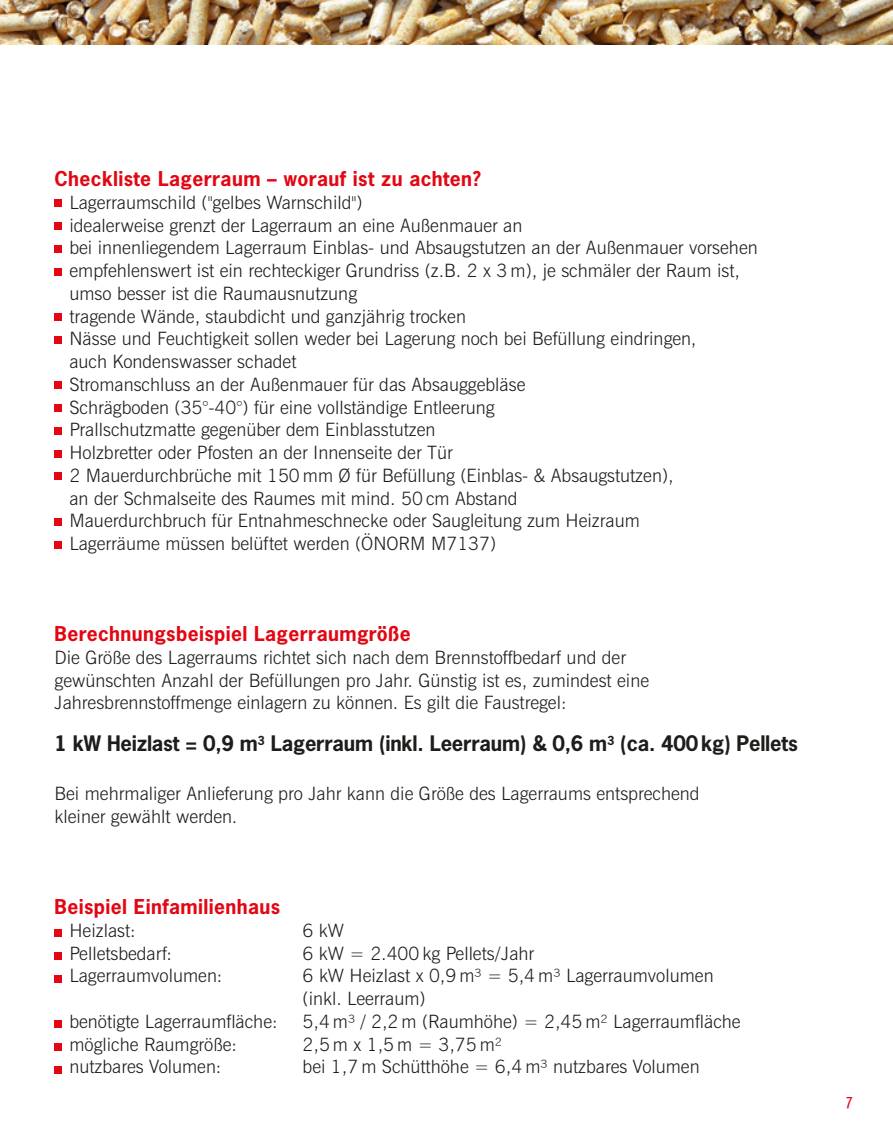
<style>
.page{position:relative;width:893px;height:1141px;background:#fff}
.page>*{position:absolute;margin:0;border:0;box-sizing:border-box;transform-origin:0 0}
.t1{font:700 20.12px "News Gothic Std";letter-spacing:-.01em;color:#1d1d1b}
.t2{font:700 19.25px "News Gothic Std";letter-spacing:.02em;color:#e30613}
.t3{font:300 18.38px/22.8px "News Gothic BT";color:#1d1d1b}
.t4{font:16.62px "Yanone Kaffeesatz";color:#e30613}
</style>
<div class="page">
<img style="left:0;top:0;width:893px;height:45px">
<div style="left:55px;top:929px;width:7px;height:8px;background:#e30613"></div>
<div style="left:55px;top:952px;width:7px;height:8px;background:#e30613"></div>
<div style="left:55px;top:975px;width:7px;height:7px;background:#e30613"></div>
<div style="left:55px;top:1020px;width:7px;height:8px;background:#e30613"></div>
<div style="left:55px;top:1043px;width:7px;height:8px;background:#e30613"></div>
<div style="left:55px;top:1066px;width:7px;height:7px;background:#e30613"></div>
<div style="left:55px;top:200px;width:7px;height:7px;background:#e30613"></div>
<div style="left:55px;top:222px;width:7px;height:8px;background:#e30613"></div>
<div style="left:55px;top:245px;width:7px;height:8px;background:#e30613"></div>
<div style="left:55px;top:268px;width:7px;height:7px;background:#e30613"></div>
<div style="left:55px;top:313px;width:7px;height:8px;background:#e30613"></div>
<div style="left:55px;top:336px;width:7px;height:8px;background:#e30613"></div>
<div style="left:55px;top:382px;width:7px;height:7px;background:#e30613"></div>
<div style="left:55px;top:404px;width:7px;height:8px;background:#e30613"></div>
<div style="left:55px;top:427px;width:7px;height:8px;background:#e30613"></div>
<div style="left:55px;top:450px;width:7px;height:7px;background:#e30613"></div>
<div style="left:55px;top:473px;width:7px;height:7px;background:#e30613"></div>
<div style="left:55px;top:518px;width:7px;height:8px;background:#e30613"></div>
<div style="left:55px;top:541px;width:7px;height:7px;background:#e30613"></div>
<p class="t2" style="left:55px;top:166px;width:428px">Checkliste Lagerraum – worauf ist zu achten?</p>
<p class="t3" style="left:69px;top:191px;width:690px">Lagerraumschild ("gelbes Warnschild")<br>idealerweise grenzt der Lagerraum an eine Außenmauer an<br>bei innenliegendem Lagerraum Einblas- und Absaugstutzen an der Außenmauer vorsehen empfehlenswert ist ein rechteckiger Grundriss (z.B. 2 x 3 m), je schmäler der Raum ist, umso besser ist die Raumausnutzung<br>tragende Wände, staubdicht und ganzjährig trocken<br>Nässe und Feuchtigkeit sollen weder bei Lagerung noch bei Befüllung eindringen,<br>auch Kondenswasser schadet<br>Stromanschluss an der Außenmauer für das Absauggebläse<br>Schrägboden (35°-40°) für eine vollständige Entleerung<br>Prallschutzmatte gegenüber dem Einblasstutzen<br>Holzbretter oder Pfosten an der Innenseite der Tür<br>2 Mauerdurchbrüche mit 150 mm Ø für Befüllung (Einblas- &amp; Absaug stutzen),<br>an der Schmalseite des Raumes mit mind. 50 cm Abstand<br>Mauerdurchbruch für Entnahmeschnecke oder Saugleitung zum Heizraum<br>Lagerräume müssen belüftet werden (ÖNORM M7137)</p>
<p class="t2" style="left:55px;top:621px;width:358px">Berechnungsbeispiel Lagerraumgröße</p>
<p class="t3" style="left:55px;top:646px;width:596px">Die Größe des Lagerraums richtet sich nach dem Brennstoffbedarf und der gewünschten Anzahl der Befüllungen pro Jahr. Günstig ist es, zumindest eine<br>Jahresbrennstoffmenge einlagern zu können. Es gilt die Faustregel:</p>
<p class="t1" style="left:55px;top:730px;width:745px">1 kW Heizlast = 0,9 m<sup>3</sup> Lagerraum (inkl. Leerraum) &amp; 0,6 m<sup>3</sup> (ca. 400 kg) Pellets</p>
<p class="t3" style="left:55px;top:782px;width:646px">Bei mehrmaliger Anlieferung pro Jahr kann die Größe des Lagerraums entsprechend kleiner gewählt werden.</p>
<p class="t2" style="left:55px;top:894px;width:227px">Beispiel Einfamilienhaus</p>
<p class="t3" style="left:69px;top:919px;width:68px">Heizlast:</p>
<p class="t3" style="left:303px;top:919px;width:43px">6 kW</p>
<p class="t3" style="left:69px;top:942px;width:104px">Pelletsbedarf:</p>
<p class="t3" style="left:303px;top:942px;width:233px">6 kW = 2.400 kg Pellets / Jahr</p>
<p class="t3" style="left:69px;top:964px;width:154px">Lagerraumvolumen:</p>
<p class="t3" style="left:303px;top:964px;width:413px">6 kW Heizlast x 0,9 m³ = 5,4 m³ Lagerraumvolumen (inkl. Leerraum)</p>
<p class="t3" style="left:69px;top:1010px;width:210px">benötigte Lagerraumfläche:</p>
<p class="t3" style="left:303px;top:1010px;width:440px">5,4 m³ / 2,2 m (Raumhöhe) = 2,45 m² Lagerraumfläche</p>
<p class="t3" style="left:69px;top:1033px;width:169px">mögliche Raumgröße:</p>
<p class="t3" style="left:303px;top:1033px;width:201px">2,5 m x 1,5 m = 3,75 m²</p>
<p class="t3" style="left:69px;top:1055px;width:153px">nutzbares Volumen:</p>
<p class="t3" style="left:303px;top:1055px;width:399px">bei 1,7 m Schütthöhe = 6,4 m³ nutzbares Volumen</p>
<p class="t4" style="left:846px;top:1091px;width:8px">7</p>
</div>
